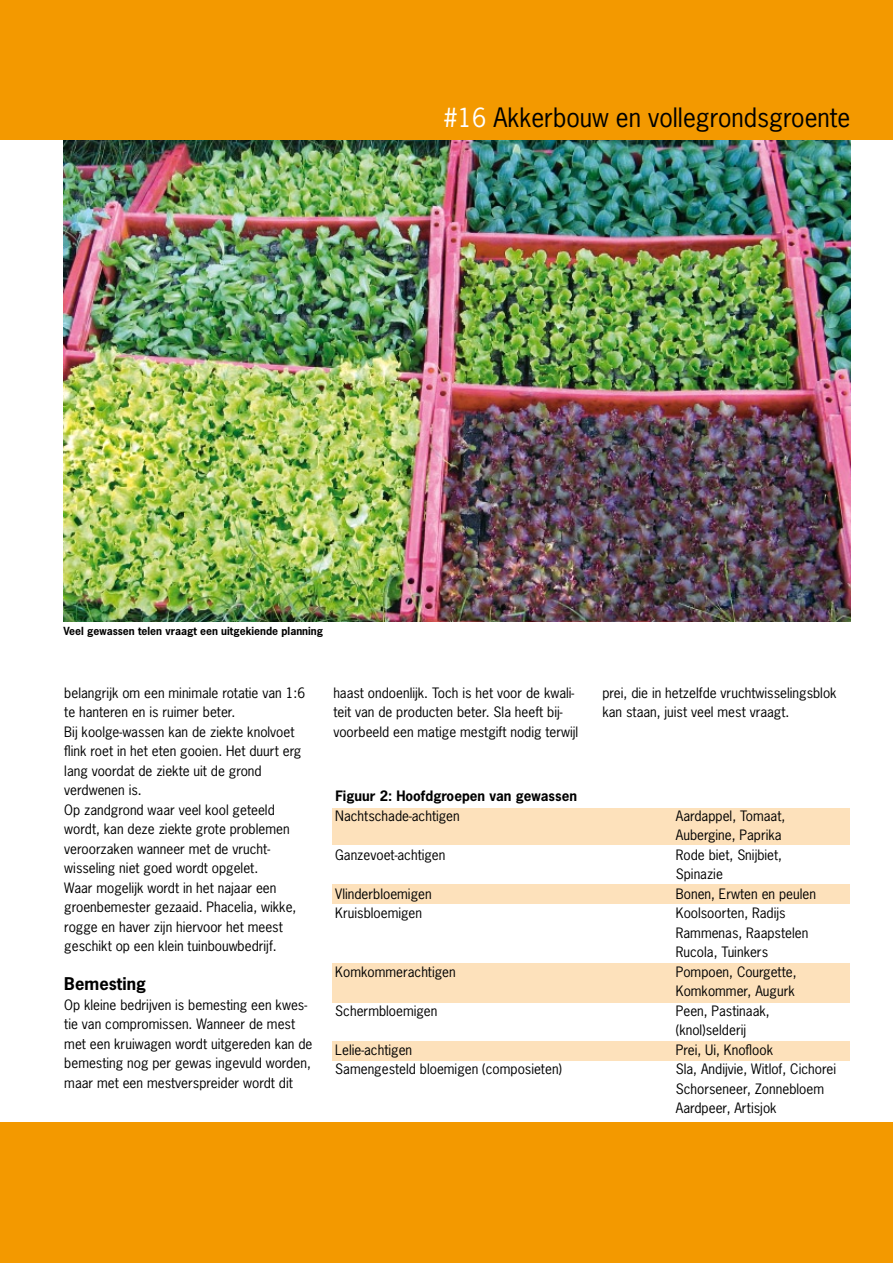
<style>
.page{position:relative;width:893px;height:1263px;background:#fff}
.page>*{position:absolute;margin:0;border:0;box-sizing:border-box;transform-origin:0 0}
.t1{font:25.2px "News Gothic";color:#000}
.t2{font:700 16.5px "News Gothic";letter-spacing:.005em;color:#000}
.t3{font:13.5px/19.5px "News Gothic";color:#000}
.t4{font:700 13.5px "News Gothic";color:#000}
.t5{font:700 10.5px "News Gothic";color:#000}
.s1{font-size:24.75px;color:#fff}
</style>
<div class="page">
<div style="left:0;top:0;width:893px;height:140px;background:#f39900"></div>
<div style="left:0;top:1123px;width:893px;height:140px;background:#f39900"></div>
<img style="left:64px;top:140px;width:787px;height:481px">
<div style="left:332px;top:884px;width:518px;height:20px;background:#fde1bb"></div>
<div style="left:332px;top:808px;width:518px;height:36px;background:#fde1bb"></div>
<div style="left:332px;top:963px;width:518px;height:40px;background:#fde1bb"></div>
<div style="left:332px;top:1041px;width:518px;height:20px;background:#fde1bb"></div>
<h1 class="t1" style="left:444px;top:101px;width:408px"><span class="s1">#16</span> Akkerbouw en vollegrondsgroente</h1>
<p class="t5" style="left:63px;top:624px;width:261px">Veel gewassen telen vraagt een uitgekiende planning</p>
<p class="t3" style="left:64px;top:683px;width:242px">belangrijk om een minimale rotatie van 1:6 te hanteren en is ruimer beter.<br>Bij koolge-wassen kan de ziekte knolvoet flink roet in het eten gooien. Het duurt erg lang voordat de ziekte uit de grond verdwenen is.<br>Op zandgrond waar veel kool geteeld wordt, kan deze ziekte grote problemen veroorzaken wanneer met de vrucht&shy;wisseling niet goed wordt opgelet.<br>Waar mogelijk wordt in het najaar een groenbemester gezaaid. Phacelia, wikke, rogge en haver zijn hiervoor het meest geschikt op een klein tuinbouwbedrijf.</p>
<p class="t2" style="left:64px;top:973px;width:83px">Bemesting</p>
<p class="t3" style="left:64px;top:995px;width:250px">Op kleine bedrijven is bemesting een kwes&shy;tie van compromissen. Wanneer de mest met een kruiwagen wordt uitgereden kan de bemesting nog per gewas ingevuld worden, maar met een mestverspreider wordt dit</p>
<p class="t3" style="left:333px;top:683px;width:246px">haast ondoenlijk. Toch is het voor de kwali&shy;teit van de producten beter. Sla heeft bij&shy;voorbeeld een matige mestgift nodig terwijl</p>
<p class="t3" style="left:602px;top:683px;width:236px">prei, die in hetzelfde vruchtwisselingsblok kan staan, juist veel mest vraagt.</p>
<p class="t4" style="left:335px;top:787px;width:243px">Figuur 2: Hoofdgroepen van gewassen</p>
<p class="t3" style="left:335px;top:806px;width:126px">Nachtschade-achtigen</p>
<p class="t3" style="left:676px;top:806px;width:111px">Aardappel, Tomaat,<br>Aubergine, Paprika</p>
<p class="t3" style="left:335px;top:845px;width:112px">Ganzevoet-achtigen</p>
<p class="t3" style="left:676px;top:845px;width:108px">Rode biet, Snijbiet,<br>Spinazie</p>
<p class="t3" style="left:335px;top:884px;width:98px">Vlinderbloemigen</p>
<p class="t3" style="left:676px;top:884px;width:142px">Bonen, Erwten en peulen</p>
<p class="t3" style="left:335px;top:903px;width:88px">Kruisbloemigen</p>
<p class="t3" style="left:676px;top:903px;width:134px">Koolsoorten, Radijs<br>Rammenas, Raapstelen<br>Rucola, Tuinkers</p>
<p class="t3" style="left:335px;top:962px;width:122px">Komkommerachtigen</p>
<p class="t3" style="left:676px;top:962px;width:122px">Pompoen, Courgette,<br>Komkommer, Augurk</p>
<p class="t3" style="left:335px;top:1001px;width:104px">Schermbloemigen</p>
<p class="t3" style="left:676px;top:1001px;width:95px">Peen, Pastinaak, (knol)selderij</p>
<p class="t3" style="left:335px;top:1040px;width:78px">Lelie-achtigen</p>
<p class="t3" style="left:676px;top:1040px;width:99px">Prei, Ui, Knoflook</p>
<p class="t3" style="left:335px;top:1059px;width:228px">Samengesteld bloemigen (composieten)</p>
<p class="t3" style="left:676px;top:1059px;width:162px">Sla, Andijvie, Witlof, Cichorei<br>Schorseneer, Zonnebloem<br>Aardpeer, Artisjok</p>
</div>
